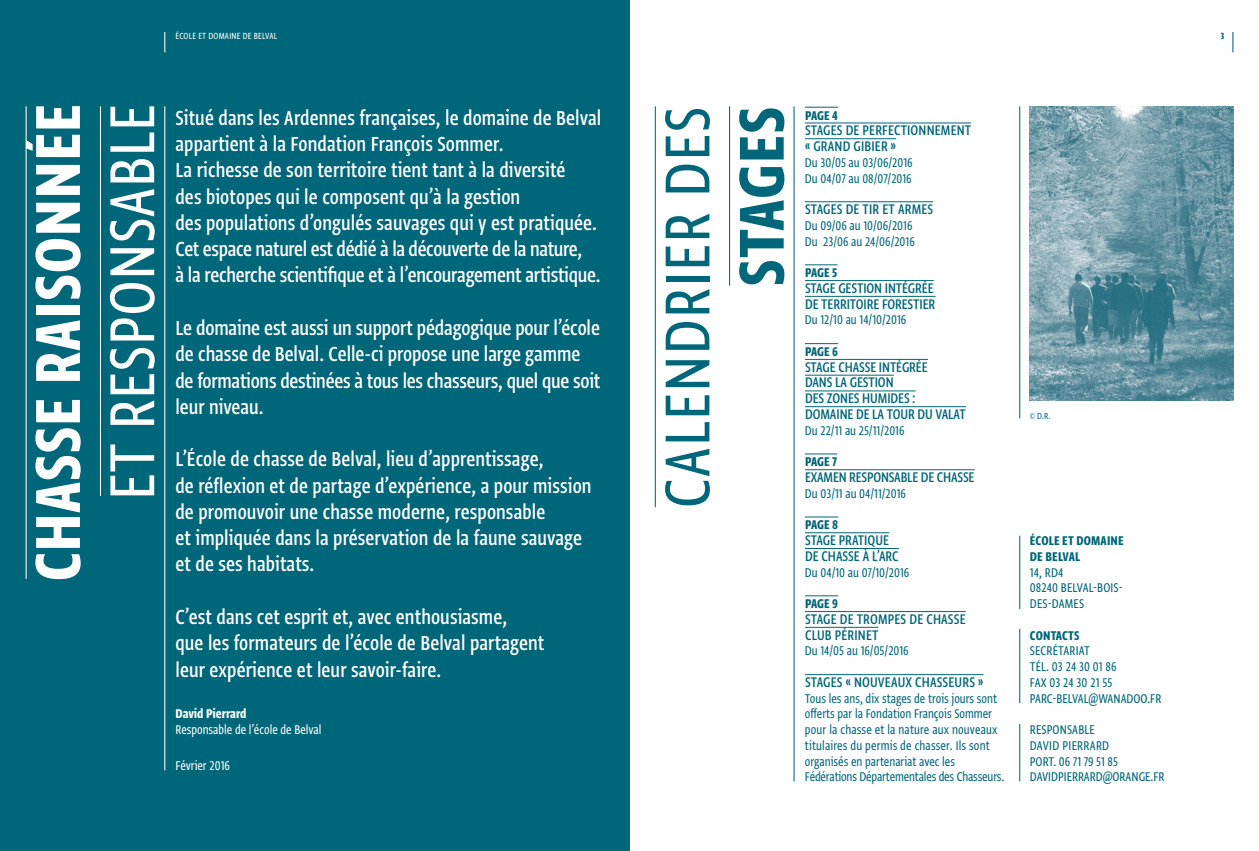
<style>
.page{position:relative;width:1259px;height:851px;background:#fff}
.page>*{position:absolute;margin:0;border:0;box-sizing:border-box;transform-origin:0 0}
.t1{font:75px "Greta Sans Cnd Std Bld";letter-spacing:.01em;color:#fff}
.t2{font:75px "Greta Sans Cnd Std";letter-spacing:.01em;color:#fff}
.t3{font:75px "Greta Sans Cnd Std";letter-spacing:.02em;color:#006679}
.t4{font:75px "Greta Sans Cnd Std Bld";letter-spacing:.02em;color:#006679}
.t5{font:500 24px/26.2px "Greta Sans Cnd Std";letter-spacing:.005em;color:#fff}
.t6{font:500 16.5px/15.8px "Greta Sans Cnd Std";letter-spacing:-.005em;color:#006679}
.t7{font:15px/15.8px "Greta Sans Cnd Std";color:#006679}
.t8{font:15px/15.8px "Greta Sans Cnd Std Bld";letter-spacing:.005em;color:#006679}
.t9{font:15px "Greta Sans Cnd Std";color:#fff}
.t10{font:15px "Greta Sans Cnd Std Bld";color:#fff}
.t11{font:10.5px "Greta Sans Cnd Std";letter-spacing:.02em;color:#fff}
.t12{font:10.5px "Greta Sans Cnd Std";color:#006679}
.t13{font:10.5px "Greta Sans Cnd Std Bld";color:#006679}
</style>
<div class="page">
<div style="left:0;top:0;width:629px;height:850px;background:#006679"></div>
<hr style="left:164px;top:106px;width:1px;height:664px;background:#fff">
<hr style="left:100px;top:106px;width:1px;height:390px;background:#fff">
<hr style="left:26px;top:106px;width:1px;height:472px;background:#fff">
<hr style="left:805px;top:107px;width:33px;height:1px;background:#006679">
<hr style="left:805px;top:123px;width:166px;height:1px;background:#006679">
<hr style="left:805px;top:138px;width:91px;height:1px;background:#006679">
<hr style="left:805px;top:201px;width:128px;height:1px;background:#006679">
<hr style="left:805px;top:264px;width:32px;height:1px;background:#006679">
<hr style="left:805px;top:280px;width:129px;height:1px;background:#006679">
<hr style="left:805px;top:296px;width:130px;height:1px;background:#006679">
<hr style="left:805px;top:343px;width:33px;height:1px;background:#006679">
<hr style="left:805px;top:359px;width:123px;height:1px;background:#006679">
<hr style="left:805px;top:375px;width:89px;height:1px;background:#006679">
<hr style="left:805px;top:390px;width:110px;height:1px;background:#006679">
<hr style="left:805px;top:406px;width:161px;height:1px;background:#006679">
<hr style="left:805px;top:453px;width:32px;height:1px;background:#006679">
<hr style="left:805px;top:469px;width:169px;height:1px;background:#006679">
<hr style="left:805px;top:516px;width:33px;height:1px;background:#006679">
<hr style="left:805px;top:532px;width:84px;height:1px;background:#006679">
<hr style="left:805px;top:548px;width:94px;height:1px;background:#006679">
<hr style="left:805px;top:595px;width:33px;height:1px;background:#006679">
<hr style="left:805px;top:611px;width:160px;height:1px;background:#006679">
<hr style="left:805px;top:627px;width:73px;height:1px;background:#006679">
<hr style="left:805px;top:674px;width:178px;height:1px;background:#006679">
<hr style="left:793px;top:106px;width:1px;height:675px;background:#006679">
<hr style="left:1019px;top:106px;width:1px;height:312px;background:#006679">
<hr style="left:655px;top:106px;width:1px;height:401px;background:#006679">
<hr style="left:729px;top:106px;width:1px;height:179px;background:#006679">
<img style="left:1030px;top:106px;width:203px;height:294px">
<hr style="left:1019px;top:535px;width:1px;height:246px;background:#006679">
<div style="left:1014px;top:609px;width:45px;height:19px;background:#fff"></div>
<div style="left:1014px;top:703px;width:45px;height:21px;background:#fff"></div>
<svg style="left:1232px;top:32px;width:1px;height:20px"></svg>
<svg style="left:164px;top:32px;width:1px;height:20px"></svg>
<p class="t11" style="left:175px;top:29px;width:103px">ÉCOLE ET DOMAINE DE BELVAL</p>
<p class="t13" style="left:1220px;top:29px;width:5px">3</p>
<h1 class="t1" style="left:14px;top:581px;width:478px;rotate:-90deg">CHASSE RAISONNÉE</h1>
<h1 class="t2" style="left:88px;top:499px;width:397px;rotate:-90deg">ET RESPONSABLE</h1>
<p class="t8" style="left:805px;top:107px;width:34px">PAGE 4</p>
<h1 class="t3" style="left:643px;top:508px;width:402px;rotate:-90deg">CALENDRIER DES</h1>
<h1 class="t4" style="left:717px;top:286px;width:181px;rotate:-90deg">STAGES</h1>
<p class="t5" style="left:175px;top:104px;width:427px">Situé dans les Ardennes françaises, le domaine de Belval appartient à la Fondation François Sommer.<br>La richesse de son territoire tient tant à la diversité<br>des biotopes qui le composent qu’à la gestion<br>des populations d’ongulés sauvages qui y est pratiquée.<br>Cet espace naturel est dédié à la découverte de la nature,<br>à la recherche scientifique et à l’encouragement artistique.</p>
<p class="t5" style="left:175px;top:314px;width:426px">Le domaine est aussi un support pédagogique pour l’école de chasse de Belval. Celle-ci propose une large gamme de formations destinées à tous les chasseurs, quel que soit leur niveau.</p>
<p class="t5" style="left:175px;top:445px;width:417px">L’École de chasse de Belval, lieu d’apprentissage,<br>de réflexion et de partage d’expérience, a pour mission de promouvoir une chasse moderne, responsable<br>et impliquée dans la préservation de la faune sauvage et de ses habitats.</p>
<p class="t5" style="left:175px;top:603px;width:370px">C’est dans cet esprit et, avec enthousiasme,<br>que les formateurs de l’école de Belval partagent leur expérience et leur savoir-faire.</p>
<p class="t10" style="left:175px;top:705px;width:73px">David Pierrard</p>
<p class="t9" style="left:175px;top:720px;width:148px">Responsable de l’école de Belval</p>
<p class="t9" style="left:175px;top:756px;width:56px">Février 2016</p>
<p class="t6" style="left:805px;top:122px;width:168px">STAGES DE PERFECTIONNEMENT « GRAND GIBIER »</p>
<p class="t7" style="left:805px;top:154px;width:109px">Du 30/05 au 03/06/2016<br>Du 04/07 au 08/07/2016</p>
<p class="t6" style="left:805px;top:201px;width:130px">STAGES DE TIR ET ARMES</p>
<p class="t7" style="left:805px;top:217px;width:111px">Du 09/06 au 10/06/2016<br>Du 23/06 au 24/06/2016</p>
<p class="t8" style="left:805px;top:264px;width:34px">PAGE 5</p>
<p class="t6" style="left:805px;top:279px;width:132px">STAGE GESTION INTÉGRÉE<br>DE TERRITOIRE FORESTIER</p>
<p class="t7" style="left:805px;top:311px;width:103px">Du 12/10 au 14/10/2016</p>
<p class="t8" style="left:805px;top:343px;width:35px">PAGE 6</p>
<p class="t6" style="left:805px;top:358px;width:162px">STAGE CHASSE INTÉGRÉE<br>DANS LA GESTION<br>DES ZONES HUMIDES :<br>DOMAINE DE LA TOUR DU VALAT</p>
<p class="t7" style="left:805px;top:422px;width:101px">Du 22/11 au 25/11/2016</p>
<p class="t8" style="left:805px;top:453px;width:34px">PAGE 7</p>
<p class="t6" style="left:805px;top:468px;width:171px">EXAMEN RESPONSABLE DE CHASSE</p>
<p class="t7" style="left:805px;top:485px;width:103px">Du 03/11 au 04/11/2016</p>
<p class="t8" style="left:805px;top:516px;width:35px">PAGE 8</p>
<p class="t6" style="left:805px;top:531px;width:95px">STAGE PRATIQUE<br>DE CHASSE À L’ARC</p>
<p class="t7" style="left:805px;top:563px;width:106px">Du 04/10 au 07/10/2016</p>
<p class="t8" style="left:805px;top:595px;width:35px">PAGE 9</p>
<p class="t6" style="left:805px;top:610px;width:162px">STAGE DE TROMPES DE CHASSE<br>CLUB PÉRINET</p>
<p class="t7" style="left:805px;top:642px;width:105px">Du 14/05 au 16/05/2016</p>
<p class="t6" style="left:805px;top:673px;width:180px">STAGES « NOUVEAUX CHASSEURS »</p>
<p class="t7" style="left:805px;top:689px;width:201px">Tous les ans, dix stages de trois jours sont offerts par la Fondation François Sommer pour la chasse et la nature aux nouveaux titulaires du permis de chasser. Ils sont organisés en partenariat avec les Fédérations Départementales des Chasseurs.</p>
<p class="t12" style="left:1030px;top:409px;width:22px">© D.R.</p>
<p class="t8" style="left:1030px;top:532px;width:95px">ÉCOLE ET DOMAINE<br>DE BELVAL</p>
<p class="t7" style="left:1030px;top:563px;width:95px">14, RD4<br>08240 BELVAL-BOIS-<br>DES-DAMES</p>
<p class="t8" style="left:1030px;top:626px;width:51px">CONTACTS</p>
<p class="t7" style="left:1030px;top:642px;width:133px">SECRÉTARIAT<br>TÉL. 03 24 30 01 86<br>FAX 03 24 30 21 55<br>PARC-BELVAL@WANADOO.FR</p>
<p class="t7" style="left:1030px;top:721px;width:136px">RESPONSABLE<br>DAVID PIERRARD<br>PORT. 06 71 79 51 85<br>DAVIDPIERRARD@ORANGE.FR</p>
</div>
